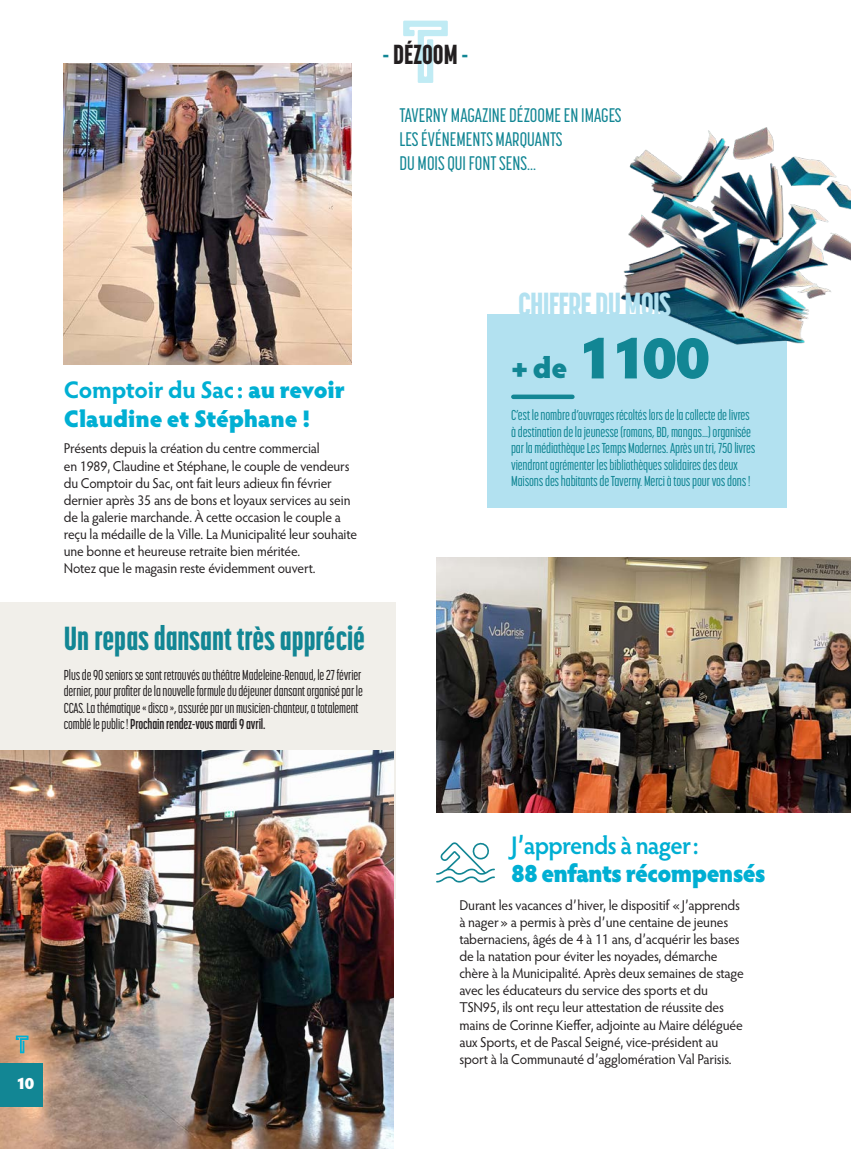
<style>
.page{position:relative;width:851px;height:1149px;background:#fff}
.page>*{position:absolute;margin:0;border:0;box-sizing:border-box;transform-origin:0 0}
.Chiffre_ENCADRÉ{font:900 60px "Hypatia Sans Pro";color:#128694}
.Body_2_DEZOOM{font:800 33px "Korolev Compressed";color:#128694}
.t1{font:800 33px "Korolev Compressed";letter-spacing:-.025em;color:#b2e1f0}
.t2{font:800 27.15px "Korolev Compressed";color:#231f20}
.Titre3_DEZOOM{font:900 25.5px/28.5px "Hypatia Sans Pro";letter-spacing:-.035em;color:#00afd3;scale:.95 1}
.Intertitre{font:900 24px/28.8px "Hypatia Sans Pro";letter-spacing:-.01em;color:#00afd3}
.Chapo{font:500 19.5px/24px "Korolev Compressed";color:#128694}
.t3{font:900 16.5px "Hypatia Sans Pro";color:#fff}
.Body_1_DEZOOM{font:14.25px/17.1px "Hypatia Sans Pro";letter-spacing:-.01em;color:#231f20;scale:.96 1}
.Body_1_DEZOOM-2{font:14.25px/17.1px "Hypatia Sans Pro";letter-spacing:-.01em;color:#231f20;scale:.95 1}
.Body_3_ENCADRÉ{font:500 14.25px/16.5px "Korolev Compressed";letter-spacing:-.01em;color:#128694}
.Body_2_DEZOOM-2{font:500 14.25px/16.5px "Korolev Compressed";letter-spacing:-.01em;color:#231f20;scale:.96 1}
.s1{color:#128694}
.s2{font-weight:700}
.s3{font-size:30px}
.s4{font-weight:600}
</style>
<div class="page">
<div style="left:487px;top:314px;width:300px;height:194px;background:#b2e1f0"></div>
<div style="left:513px;top:394px;width:59px;height:5px;background:#128694"></div>
<img style="left:620px;top:127px;width:230px;height:218px">
<div style="left:0;top:602px;width:395px;height:296px;background:#f1efea"></div>
<img style="left:64px;top:64px;width:287px;height:300px">
<img style="left:436px;top:557px;width:414px;height:255px">
<svg style="left:403px;top:21px;width:45px;height:62px"></svg>
<img style="left:0;top:750px;width:393px;height:398px">
<svg style="left:436px;top:842px;width:59px;height:40px"></svg>
<div style="left:0;top:1062px;width:43px;height:44px;background:#128694"></div>
<svg style="left:16px;top:1035px;width:13px;height:17px"></svg>
<p class="t2" style="left:383px;top:38px;width:87px"><span class="s1">-</span> DÉZOOM <span class="s1">-</span></p>
<p class="Chapo" style="left:399px;top:103px;width:223px">TAVERNY MAGAZINE DÉZOOME EN IMAGES<br>LES ÉVÉNEMENTS MARQUANTS<br>DU MOIS QUI FONT SENS...</p>
<p class="Intertitre" style="left:64px;top:374px;width:283px"><span class="s2">Comptoir du Sac:</span> au revoir<br>Claudine et Stéphane!</p>
<p class="Body_1_DEZOOM-2" style="left:64px;top:439px;width:310px">Présents depuis la création du centre commercial<br>en 1989, Claudine et Stéphane, le couple de vendeurs du Comptoir du Sac, ont fait leurs adieux fin février dernier après 35 ans de bons et loyaux services au sein de la galerie marchande. À cette occasion le couple a reçu la médaille de la Ville. La Municipalité leur souhaite une bonne et heureuse retraite bien méritée.<br>Notez que le magasin reste évidemment ouvert.</p>
<p class="Body_2_DEZOOM" style="left:64px;top:619px;width:302px">Un repas dansant très apprécié</p>
<p class="Body_2_DEZOOM-2" style="left:64px;top:666px;width:313px">Plus de 90 seniors se sont retrouvés au théâtre Madeleine-Renaud, le 27 février dernier, pour profiter de la nouvelle formule du déjeuner dansant organisé par le CCAS. La thématique «disco», assurée par un musicien-chanteur, a totalement comblé le public! <span class="s2">Prochain rendez-vous mardi 9 avril.</span></p>
<p class="t3" style="left:16px;top:1070px;width:20px">10</p>
<p class="t1" style="left:518px;top:285px;width:154px">CHIFFRE DU MOIS</p>
<p class="Chiffre_ENCADRÉ" style="left:511px;top:313px;width:201px"><span class="s3">+ de</span> 1100</p>
<p class="Body_3_ENCADRÉ" style="left:511px;top:407px;width:246px">C’est le nombre d’ouvrages récoltés lors de la collecte de livres à destination de la jeunesse (romans, BD, mangas…) organisée par la médiathèque Les Temps Modernes. Après un tri, 750 livres viendront agrémenter les bibliothèques solidaires des deux Maisons des habitants de Taverny. Merci à tous pour vos dons !</p>
<p class="Titre3_DEZOOM" style="left:511px;top:829px;width:269px"><span class="s4">J’apprends à nager:<br></span>88 enfants récompensés</p>
<p class="Body_1_DEZOOM" style="left:459px;top:895px;width:298px">Durant les vacances d’hiver, le dispositif «J’apprends à nager» a permis à près d’une centaine de jeunes tabernaciens, âgés de 4 à 11 ans, d’acquérir les bases de la natation pour éviter les noyades, démarche chère à la Municipalité. Après deux semaines de stage avec les éducateurs du service des sports et du TSN95, ils ont reçu leur attestation de réussite des mains de Corinne Kieffer, adjointe au Maire déléguée aux Sports, et de Pascal Seigné, vice-président au sport à la Communauté d’agglomération Val Parisis.</p>
</div>
